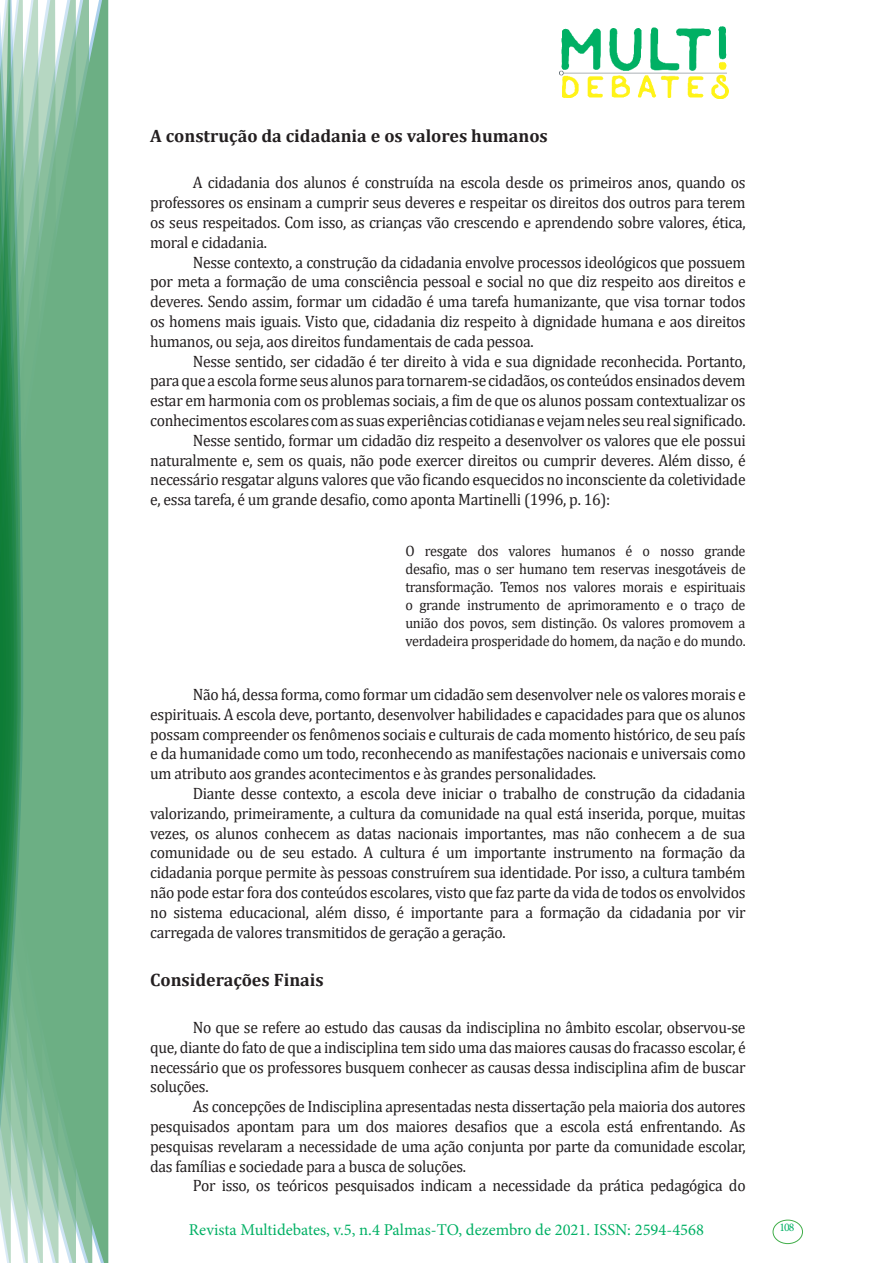
<style>
.page{position:relative;width:893px;height:1263px;background:#fff}
.page>*{position:absolute;margin:0;border:0;box-sizing:border-box;transform-origin:0 0}
.Subtítulo{font:700 18px "Cambria";color:#231f20}
.Texto_base{font:16.5px/19.8px "Cambria";letter-spacing:-.02em;color:#231f20;text-align:justify;scale:.95 1}
.t1{font:16.5px "Minion Pro";color:#00b064}
.Citação_deb{font:15px/18px "Cambria";letter-spacing:-.02em;color:#231f20;text-align:justify;scale:.95 1}
.t2{font:11.7px "Minion Pro";color:#00b064}
</style>
<div class="page">
<img style="left:559px;top:26px;width:169px;height:72px">
<div style="left:95px;top:0;width:14px;height:1263px;background:#6caf84"></div>
<svg style="left:79px;top:0;width:16px;height:1263px;background:#71b289"></svg>
<svg style="left:62px;top:0;width:17px;height:1263px;background:#75b48c"></svg>
<svg style="left:45px;top:0;width:17px;height:1263px;background:#7cb792"></svg>
<svg style="left:30px;top:0;width:15px;height:1263px;background:#80ba96"></svg>
<svg style="left:0;top:0;width:30px;height:1263px;background:#61a97f"></svg>
<div style="left:772px;top:1219px;width:31px;height:25px;border:1px solid #40ae49;border-radius:50%"></div>
<p class="Subtítulo" style="left:150px;top:123px;width:399px">A construção da cidadania e os valores humanos</p>
<p class="Texto_base" style="left:150px;top:173px;width:628px;text-indent:43px">A cidadania dos alunos é construída na escola desde os primeiros anos, quando os professores os ensinam a cumprir seus deveres e respeitar os direitos dos outros para terem os seus respeitados. Com isso, as crianças vão crescendo e aprendendo sobre valores, ética, moral e cidadania.</p>
<p class="Texto_base" style="left:150px;top:252px;width:628px;text-indent:43px">Nesse contexto, a construção da cidadania envolve processos ideológicos que possuem por meta a formação de uma consciência pessoal e social no que diz respeito aos direitos e deveres. Sendo assim, formar um cidadão é uma tarefa humanizante, que visa tornar todos os homens mais iguais. Visto que, cidadania diz respeito à dignidade humana e aos direitos humanos, ou seja, aos direitos fundamentais de cada pessoa.</p>
<p class="Texto_base" style="left:150px;top:351px;width:628px;text-indent:43px">Nesse sentido, ser cidadão é ter direito à vida e sua dignidade reconhecida. Portanto, para que a escola forme seus alunos para tornarem-se cidadãos, os conteúdos ensinados devem estar em harmonia com os problemas sociais, a fim de que os alunos possam contextualizar os conhecimentos escolares com as suas experiências cotidianas e vejam neles seu real significado.</p>
<p class="Texto_base" style="left:150px;top:430px;width:628px;text-indent:43px">Nesse sentido, formar um cidadão diz respeito a desenvolver os valores que ele possui naturalmente e, sem os quais, não pode exercer direitos ou cumprir deveres. Além disso, é necessário resgatar alguns valores que vão ficando esquecidos no inconsciente da coletividade e, essa tarefa, é um grande desafio, como aponta Martinelli (1996, p. 16):</p>
<p class="Citação_deb" style="left:405px;top:542px;width:360px">O resgate dos valores humanos é o nosso grande desafio, mas o ser humano tem reservas inesgotáveis de transformação. Temos nos valores morais e espirituais o grande instrumento de aprimoramento e o traço de união dos povos, sem distinção. Os valores promovem a verdadeira prosperidade do homem, da nação e do mundo.</p>
<p class="Texto_base" style="left:150px;top:684px;width:628px;text-indent:43px">Não há, dessa forma, como formar um cidadão sem desenvolver nele os valores morais e espirituais. A escola deve, portanto, desenvolver habilidades e capacidades para que os alunos possam compreender os fenômenos sociais e culturais de cada momento histórico, de seu país e da humanidade como um todo, reconhecendo as manifestações nacionais e universais como um atributo aos grandes acontecimentos e às grandes personalidades.</p>
<p class="Texto_base" style="left:150px;top:783px;width:628px;text-indent:43px">Diante desse contexto, a escola deve iniciar o trabalho de construção da cidadania valorizando, primeiramente, a cultura da comunidade na qual está inserida, porque, muitas vezes, os alunos conhecem as datas nacionais importantes, mas não conhecem a de sua comunidade ou de seu estado. A cultura é um importante instrumento na formação da cidadania porque permite às pessoas construírem sua identidade. Por isso, a cultura também não pode estar fora dos conteúdos escolares, visto que faz parte da vida de todos os envolvidos no sistema educacional, além disso, é importante para a formação da cidadania por vir carregada de valores transmitidos de geração a geração.</p>
<p class="Subtítulo" style="left:150px;top:967px;width:175px">Considerações Finais</p>
<p class="Texto_base" style="left:150px;top:1017px;width:628px;text-indent:43px">No que se refere ao estudo das causas da indisciplina no âmbito escolar, observou-se que, diante do fato de que a indisciplina tem sido uma das maiores causas do fracasso escolar, é necessário que os professores busquem conhecer as causas dessa indisciplina afim de buscar soluções.</p>
<p class="Texto_base" style="left:150px;top:1096px;width:628px;text-indent:43px">As concepções de Indisciplina apresentadas nesta dissertação pela maioria dos autores pesquisados apontam para um dos maiores desafios que a escola está enfrentando. As pesquisas revelaram a necessidade de uma ação conjunta por parte da comunidade escolar, das famílias e sociedade para a busca de soluções.</p>
<p class="Texto_base" style="left:193px;top:1176px;width:583px">Por isso, os teóricos pesquisados indicam a necessidade da prática pedagógica do</p>
<p class="t1" style="left:189px;top:1218px;width:517px">Revista Multidebates, v.5, n.4 Palmas-TO, dezembro de 2021. ISSN: 2594-4568</p>
<p class="t2" style="left:779px;top:1219px;width:16px">108</p>
</div>
